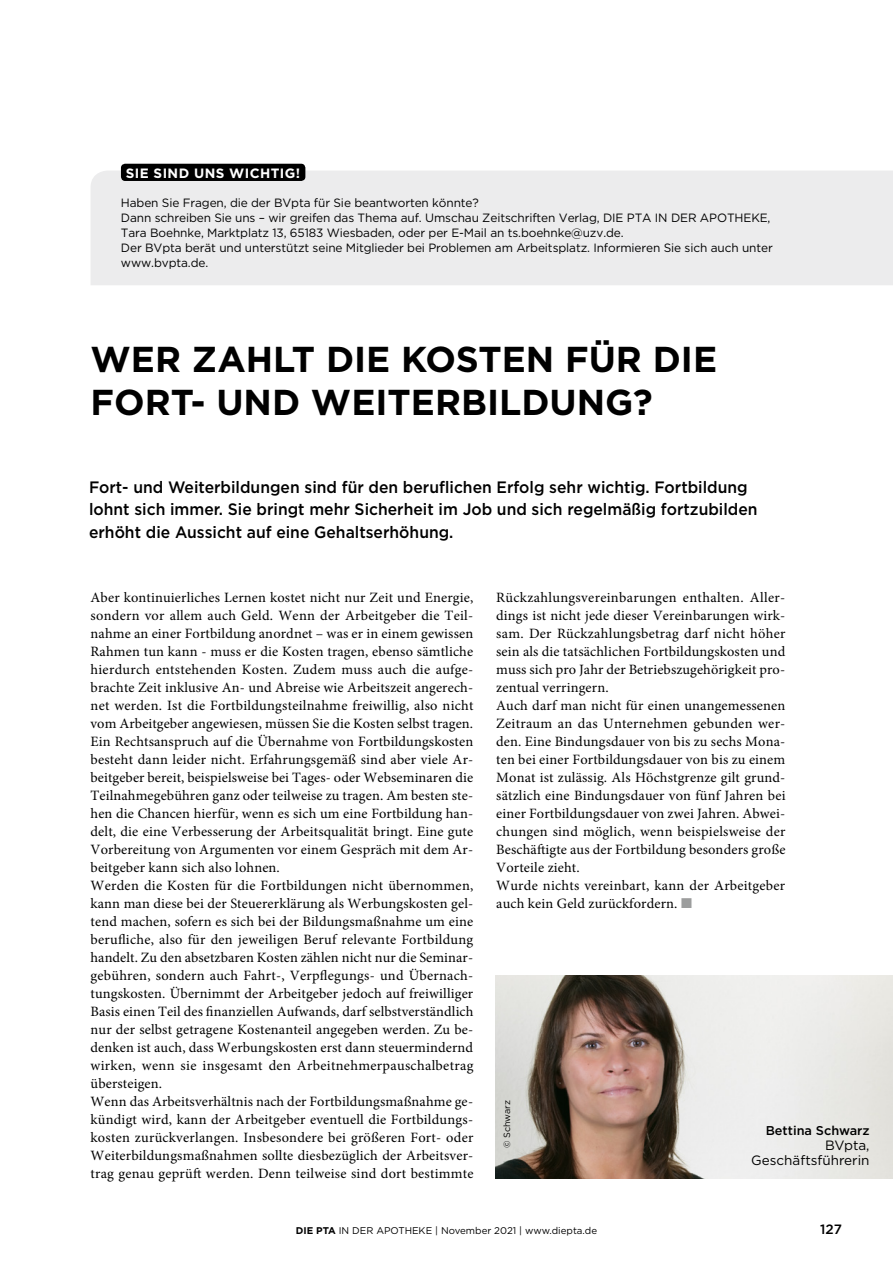
<style>
.page{position:relative;width:893px;height:1263px;background:#fff}
.page>*{position:absolute;margin:0;border:0;box-sizing:border-box;transform-origin:0 0}
.t1{font:700 36px/43.2px "Gotham";color:#000}
.t2{font:500 16.5px/22.5px "Gotham";color:#000;scale:.95 1}
.t3{font:14.25px/18px "Minion Pro";letter-spacing:.01em;color:#000}
.t4{font:13.5px/15px "Gotham";color:#000;text-align:right}
.t5{font:700 13.5px "Gotham";letter-spacing:.03em;color:#fff}
.t6{font:500 13.5px "Gotham";color:#000}
.t7{font:500 12.75px "Gotham";color:#000}
.t8{font:12px/15px "Gotham";letter-spacing:-.01em;color:#000}
.t9{font:9.75px "Gotham";color:#000}
.t10{font:9px "Gotham";letter-spacing:-.005em;color:#000}
.s1{color:#9c9d9d}
.s2{font-weight:700}
</style>
<div class="page">
<div style="left:91px;top:171px;width:802px;height:114px;background:#ececed"></div>
<div style="left:121px;top:164px;width:184px;height:17px;background:#000;border-radius:4px"></div>
<img style="left:495px;top:975px;width:398px;height:203px">
<p class="t5" style="left:126px;top:164px;width:176px">SIE SIND UNS WICHTIG!</p>
<p class="t8" style="left:121px;top:195px;width:653px">Haben Sie Fragen, die der BVpta für Sie beantworten könnte?<br>Dann schreiben Sie uns – wir greifen das Thema auf. Umschau Zeitschriften Verlag, DIE PTA IN DER APOTHEKE, Tara Boehnke, Marktplatz 13, 65183 Wiesbaden, oder per E-Mail an ts.boehnke@uzv.de.<br>Der BVpta berät und unterstützt seine Mitglieder bei Problemen am Arbeitsplatz. Informieren Sie sich auch unter www.bvpta.de.</p>
<h1 class="t1" style="left:91px;top:337px;width:628px">WER ZAHLT DIE KOSTEN FÜR DIE<br>FORT- UND WEITERBILDUNG?</h1>
<p class="t2" style="left:89px;top:476px;width:705px">Fort- und Weiterbildungen sind für den beruflichen Erfolg sehr wichtig. Fortbildung lohnt sich immer. Sie bringt mehr Sicherheit im Job und sich regelmäßig fortzubilden erhöht die Aussicht auf eine Gehaltserhöhung.</p>
<p class="t3" style="left:91px;top:589px;width:384px">Aber kontinuierliches Lernen kostet nicht nur Zeit und Energie, sondern vor allem auch Geld. Wenn der Arbeitgeber die Teil&shy;nahme an einer Fortbildung anordnet – was er in einem gewissen Rahmen tun kann - muss er die Kosten tragen, ebenso sämtliche hierdurch entstehenden Kosten. Zudem muss auch die aufge&shy;brachte Zeit inklusive An- und Abreise wie Arbeitszeit angerech&shy;net werden. Ist die Fortbildungsteilnahme freiwillig, also nicht vom Arbeitgeber angewiesen, müssen Sie die Kosten selbst tragen.<br>Ein Rechtsanspruch auf die Übernahme von Fortbildungskosten besteht dann leider nicht. Erfahrungsgemäß sind aber viele Ar&shy;beitgeber bereit, beispielsweise bei Tages- oder Webseminaren die Teilnahmegebühren ganz oder teilweise zu tragen. Am besten ste&shy;hen die Chancen hierfür, wenn es sich um eine Fortbildung han&shy;delt, die eine Verbesserung der Arbeitsqualität bringt. Eine gute Vorbereitung von Argumenten vor einem Gespräch mit dem Ar&shy;beitgeber kann sich also lohnen.<br>Werden die Kosten für die Fortbildungen nicht übernommen, kann man diese bei der Steuererklärung als Werbungskosten gel&shy;tend machen, sofern es sich bei der Bildungsmaßnahme um eine berufliche, also für den jeweiligen Beruf relevante Fortbildung handelt. Zu den absetzbaren Kosten zählen nicht nur die Seminar&shy;gebühren, sondern auch Fahrt-, Verpflegungs- und Übernach&shy;tungskosten. Übernimmt der Arbeitgeber jedoch auf freiwilliger Basis einen Teil des finanziellen Aufwands, darf selbstverständlich nur der selbst getragene Kostenanteil angegeben werden. Zu be&shy;denken ist auch, dass Werbungskosten erst dann steuermindernd wirken, wenn sie insgesamt den Arbeitnehmerpauschalbetrag übersteigen.<br>Wenn das Arbeitsverhältnis nach der Fortbildungsmaßnahme ge&shy;kündigt wird, kann der Arbeitgeber eventuell die Fortbildungs&shy;kosten zurückverlangen. Insbesondere bei größeren Fort- oder Weiterbildungsmaßnahmen sollte diesbezüglich der Arbeitsver&shy;trag genau geprüft werden. Denn teilweise sind dort bestimmte</p>
<p class="t3" style="left:496px;top:589px;width:291px">Rückzahlungsvereinbarungen enthalten. Aller&shy;dings ist nicht jede dieser Vereinbarungen wirk&shy;sam. Der Rückzahlungsbetrag darf nicht höher sein als die tatsächlichen Fortbildungskosten und muss sich pro Jahr der Betriebszugehörigkeit pro&shy;zentual verringern.<br>Auch darf man nicht für einen unangemessenen Zeitraum an das Unternehmen gebunden wer&shy;den. Eine Bindungsdauer von bis zu sechs Mona&shy;ten bei einer Fortbildungsdauer von bis zu einem Monat ist zulässig. Als Höchstgrenze gilt grund&shy;sätzlich eine Bindungsdauer von fünf Jahren bei einer Fortbildungsdauer von zwei Jahren. Abwei&shy;chungen sind möglich, wenn beispielsweise der Beschäftigte aus der Fortbildung besonders große Vorteile zieht.<br>Wurde nichts vereinbart, kann der Arbeitgeber auch kein Geld zurückfordern. <span class="s1">■</span></p>
<p class="t10" style="left:501px;top:1148px;width:49px;rotate:-90deg">© Schwarz</p>
<p class="t7" style="left:766px;top:1122px;width:105px">Bettina Schwarz</p>
<p class="t4" style="left:751px;top:1137px;width:120px">BVpta,<br>Geschäftsführerin</p>
<p class="t9" style="left:296px;top:1224px;width:303px"><span class="s2">DIE PTA</span> IN DER APOTHEKE | November 2021 | www.diepta.de</p>
<p class="t6" style="left:820px;top:1220px;width:23px">127</p>
</div>
